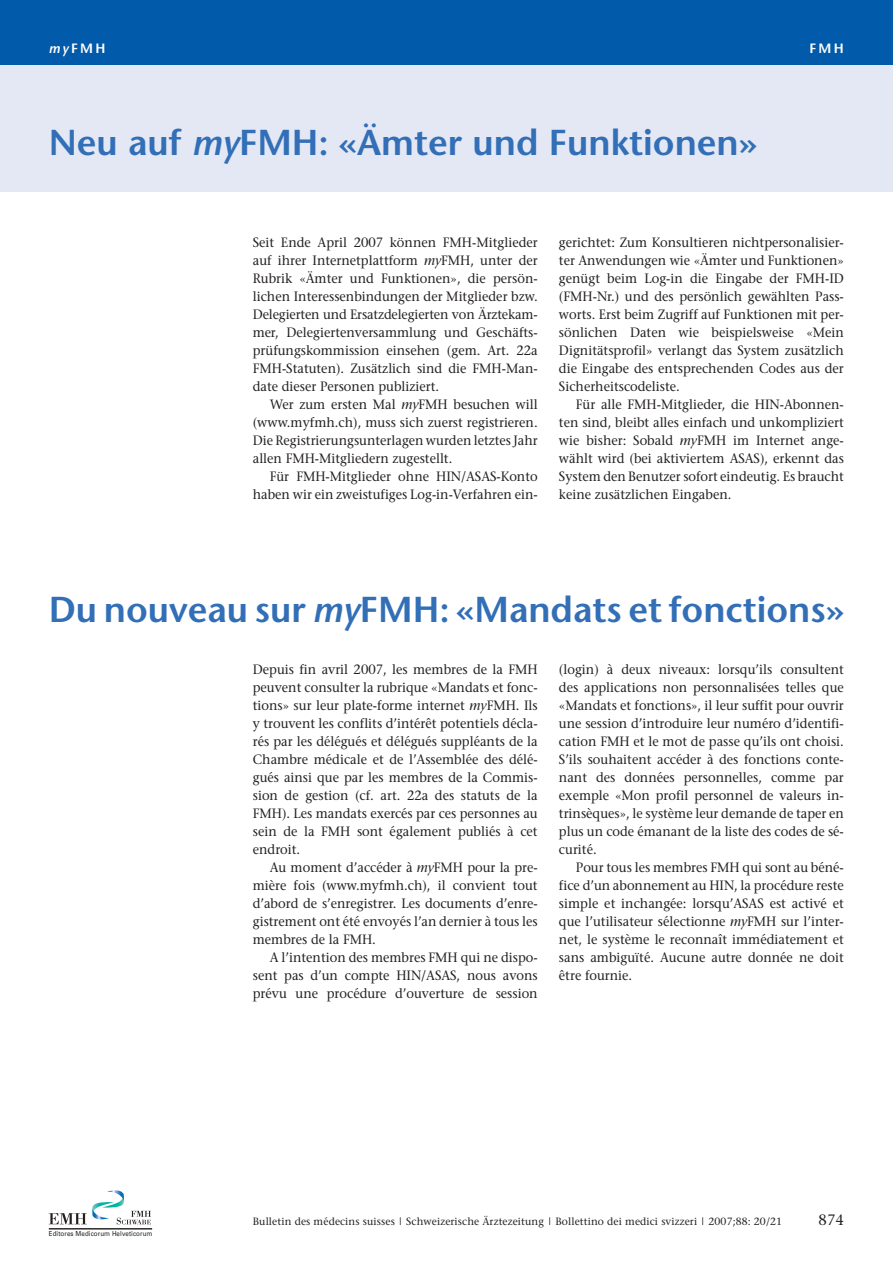
<style>
.page{position:relative;width:893px;height:1263px;background:#fff}
.page>*{position:absolute;margin:0;border:0;box-sizing:border-box;transform-origin:0 0}
.t1{font:600 36px "Stone Sans";color:#326fb7}
.t2{font:15px "Stone Serif";color:#231f20}
.t3{font:13.5px/18px "Stone Serif";color:#231f20;text-align:justify;scale:.95 1}
.t4{font:600 13.5px "Stone Sans";letter-spacing:.17em;color:#fff}
.t5{font:10.5px "Stone Serif";letter-spacing:.01em;color:#231f20}
.t6{font:6.9px "Univers";letter-spacing:.015em;color:#231f20;scale:.9 1}
.s1{font-style:italic}
</style>
<div class="page">
<div style="left:0;top:60px;width:893px;height:132px;background:#e4e8f4"></div>
<div style="left:0;top:0;width:893px;height:64px;background:#015aaa"></div>
<svg style="left:49px;top:1190px;width:102px;height:34px"></svg>
<hr style="left:49px;top:1228px;width:103px;height:1px;background:#231f20">
<p class="t4" style="left:49px;top:42px;width:58px"><span class="s1">my</span>FMH</p>
<p class="t4" style="left:809px;top:42px;width:36px">FMH</p>
<h1 class="t1" style="left:49px;top:128px;width:710px">Neu auf <span class="s1">my</span>FMH: «Ämter und Funktionen»</h1>
<p class="t3" style="left:253px;top:234px;width:301px">Seit Ende April 2007 können FMH-Mitglieder auf ihrer Internetplattform <span class="s1">my</span>FMH, unter der Rubrik «Ämter und Funktionen», die persön&shy;lichen Interessenbindungen der Mitglieder bzw.<br>Delegierten und Ersatzdelegierten von Ärztekam&shy;mer, Delegiertenversammlung und Geschäfts&shy;prüfungskommission einsehen (gem. Art. 22a FMH-Statuten). Zusätzlich sind die FMH-Man&shy;date dieser Personen publiziert.</p>
<p class="t3" style="left:253px;top:396px;width:301px;text-indent:17px">Wer zum ersten Mal <span class="s1">my</span>FMH besuchen will (www.myfmh.ch), muss sich zuerst registrieren.<br>Die Registrierungsunterlagen wurden letztes Jahr allen FMH-Mitgliedern zugestellt.</p>
<p class="t3" style="left:253px;top:468px;width:301px;text-align:right">Für FMH-Mitglieder ohne HIN/ASAS-Konto haben wir ein zweistufiges Log-in-Verfahren ein-</p>
<p class="t3" style="left:559px;top:234px;width:301px">gerichtet: Zum Konsultieren nichtpersonalisier&shy;ter Anwendungen wie «Ämter und Funktionen» genügt beim Log-in die Eingabe der FMH-ID (FMH-Nr.) und des persönlich gewählten Pass&shy;worts. Erst beim Zugriff auf Funktionen mit per&shy;sönlichen Daten wie beispielsweise «Mein Dignitätsprofil» verlangt das System zusätzlich die Eingabe des entsprechenden Codes aus der Sicherheitscodeliste.</p>
<p class="t3" style="left:559px;top:396px;width:301px;text-indent:17px">Für alle FMH-Mitglieder, die HIN-Abonnen&shy;ten sind, bleibt alles einfach und unkompliziert wie bisher: Sobald <span class="s1">my</span>FMH im Internet ange&shy;wählt wird (bei aktiviertem ASAS), erkennt das System den Benutzer sofort eindeutig. Es braucht keine zusätzlichen Eingaben.</p>
<h1 class="t1" style="left:49px;top:595px;width:797px">Du nouveau sur <span class="s1">my</span>FMH: «Mandats et fonctions»</h1>
<p class="t3" style="left:253px;top:661px;width:301px">Depuis fin avril 2007, les membres de la FMH peuvent consulter la rubrique «Mandats et fonc&shy;tions» sur leur plate-forme internet <span class="s1">my</span>FMH. Ils y trouvent les conflits d’intérêt potentiels décla&shy;rés par les délégués et délégués suppléants de la Chambre médicale et de l’Assemblée des délé&shy;gués ainsi que par les membres de la Commis&shy;sion de gestion (cf. art. 22a des statuts de la FMH). Les mandats exercés par ces personnes au sein de la FMH sont également publiés à cet endroit.</p>
<p class="t3" style="left:253px;top:859px;width:301px;text-indent:17px">Au moment d’accéder à <span class="s1">my</span>FMH pour la pre&shy;mière fois (www.myfmh.ch), il convient tout d’abord de s’enregistrer. Les documents d’enre&shy;gistrement ont été envoyés l’an dernier à tous les membres de la FMH.</p>
<p class="t3" style="left:253px;top:949px;width:301px;text-indent:17px">A l’intention des membres FMH qui ne dispo&shy;sent pas d’un compte HIN/ASAS, nous avons prévu une procédure d’ouverture de session</p>
<p class="t3" style="left:559px;top:661px;width:301px">(login) à deux niveaux: lorsqu’ils consultent des applications non personnalisées telles que «Mandats et fonctions», il leur suffit pour ouvrir une session d’introduire leur numéro d’identifi&shy;cation FMH et le mot de passe qu’ils ont choisi.<br>S’ils souhaitent accéder à des fonctions conte&shy;nant des données personnelles, comme par exemple «Mon profil personnel de valeurs in&shy;trinsèques», le système leur demande de taper en plus un code émanant de la liste des codes de sé&shy;curité.</p>
<p class="t3" style="left:559px;top:859px;width:301px;text-indent:17px">Pour tous les membres FMH qui sont au béné&shy;fice d’un abonnement au HIN, la procédure reste simple et inchangée: lorsqu’ASAS est activé et que l’utilisateur sélectionne <span class="s1">my</span>FMH sur l’inter&shy;net, le système le reconnaît immédiatement et sans ambiguïté. Aucune autre donnée ne doit être fournie.</p>
<p class="t6" style="left:49px;top:1229px;width:117px">Editores Medicorum Helveticorum</p>
<p class="t5" style="left:253px;top:1217px;width:531px">Bulletin des médecins suisses | Schweizerische Ärztezeitung | Bollettino dei medici svizzeri | 2007;88: 20/21</p>
<p class="t2" style="left:818px;top:1213px;width:27px">874</p>
</div>
